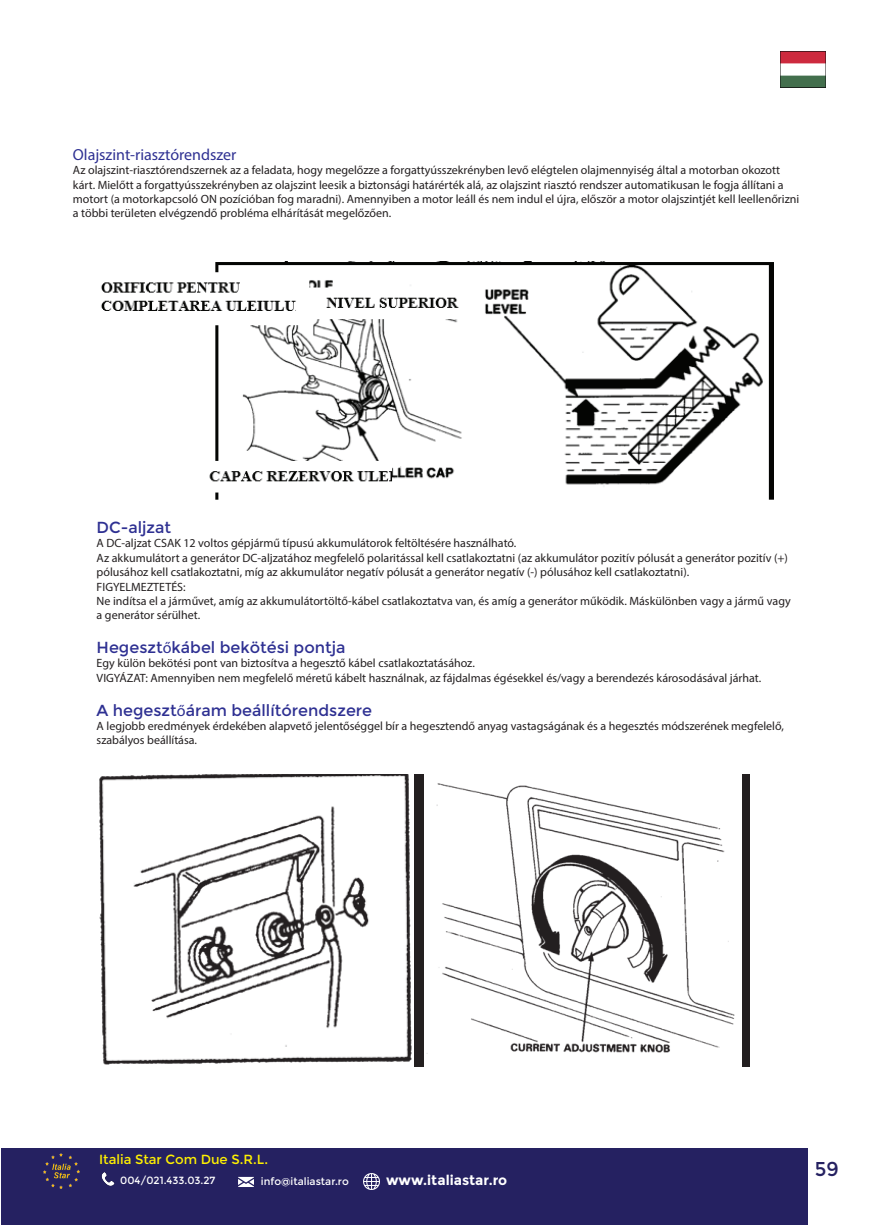
<style>
.page{position:relative;width:874px;height:1225px;background:#fff}
.page>*{position:absolute;margin:0;border:0;box-sizing:border-box;transform-origin:0 0}
.t1{font:20px "Montserrat";color:#252161}
.t2{font:16px "Montserrat";color:#2e3092}
.t3{font:16px "Myriad Pro";color:#2e3092}
.t4{font:700 13.8px "Montserrat";color:#fff}
.t5{font:13.2px "Montserrat";color:#fff101}
.t6{font:12px/14.4px "Myriad Pro";color:#231f20}
.t7{font:10.4px "Montserrat";color:#fff}
.s1{font-family:"Myriad Pro"}
</style>
<div class="page">
<div style="left:94px;top:774px;width:655px;height:292px;background:#231f20"></div>
<img style="left:94px;top:774px;width:320px;height:292px">
<img style="left:101px;top:261px;width:671px;height:239px">
<img style="left:424px;top:774px;width:317px;height:292px">
<div style="left:1px;top:1149px;width:806px;height:76px;background:#252161"></div>
<img style="left:44px;top:1153px;width:36px;height:35px">
<svg style="left:101px;top:1172px;width:13px;height:13px"></svg>
<img style="left:238px;top:1176px;width:16px;height:11px">
<img style="left:363px;top:1173px;width:16px;height:16px">
<img style="left:780px;top:52px;width:45px;height:36px">
<h2 class="t3" style="left:73px;top:145px;width:165px">Olajszint-riasztórendszer</h2>
<p class="t6" style="left:73px;top:163px;width:727px">Az olajszint-riasztórendszernek az a feladata, hogy megelőzze a forgattyússzekrényben levő elégtelen olajmennyiség által a motorban okozott kárt. Mielőtt a forgattyússzekrényben az olajszint leesik a biztonsági határérték alá, az olajszint riasztó rendszer automatikusan le fogja állítani a motort (a motorkapcsoló ON pozícióban fog maradni). Amennyiben a motor leáll és nem indul el újra, először a motor olajszintjét kell leellenőrizni a többi területen elvégzendő probléma elhárítását megelőzően.</p>
<h2 class="t2" style="left:97px;top:518px;width:76px">DC-aljzat</h2>
<p class="t6" style="left:97px;top:536px;width:695px">A DC-aljzat CSAK 12 voltos gépjármű típusú akkumulátorok feltöltésére használható.<br>Az akkumulátort a generátor DC-aljzatához megfelelő polaritással kell csatlakoztatni (az akkumulátor pozitív pólusát a generátor pozitív (+) pólusához kell csatlakoztatni, míg az akkumulátor negatív pólusát a generátor negatív (-) pólusához kell csatlakoztatni).<br>FIGYELMEZTETÉS:<br>Ne indítsa el a járművet, amíg az akkumulátortöltő-kábel csatlakoztatva van, és amíg a generátor működik. Máskülönben vagy a jármű vagy a generátor sérülhet.</p>
<h2 class="t2" style="left:97px;top:638px;width:250px">Hegeszt<span class="s1">ő</span>kábel bekötési pontja</h2>
<p class="t6" style="left:97px;top:656px;width:666px">Egy külön bekötési pont van biztosítva a hegesztő kábel csatlakoztatásához.<br>VIGYÁZAT: Amennyiben nem megfelelő méretű kábelt használnak, az fájdalmas égésekkel és/vagy a berendezés károsodásával járhat.</p>
<h2 class="t2" style="left:97px;top:700px;width:277px">A hegeszt<span class="s1">ő</span>áram beállítórendszere</h2>
<p class="t6" style="left:97px;top:718px;width:688px">A legjobb eredmények érdekében alapvető jelentőséggel bír a hegesztendő anyag vastagságának és a hegesztés módszerének megfelelő, szabályos beállítása.</p>
<p class="t5" style="left:99px;top:1152px;width:170px">Italia Star Com Due S.R.L.</p>
<p class="t7" style="left:120px;top:1174px;width:97px">004/021.433.03.27</p>
<p class="t7" style="left:261px;top:1175px;width:89px">info@italiastar.ro</p>
<p class="t4" style="left:386px;top:1171px;width:123px">www.italiastar.ro</p>
<h1 class="t1" style="left:814px;top:1157px;width:25px">59</h1>
</div>
